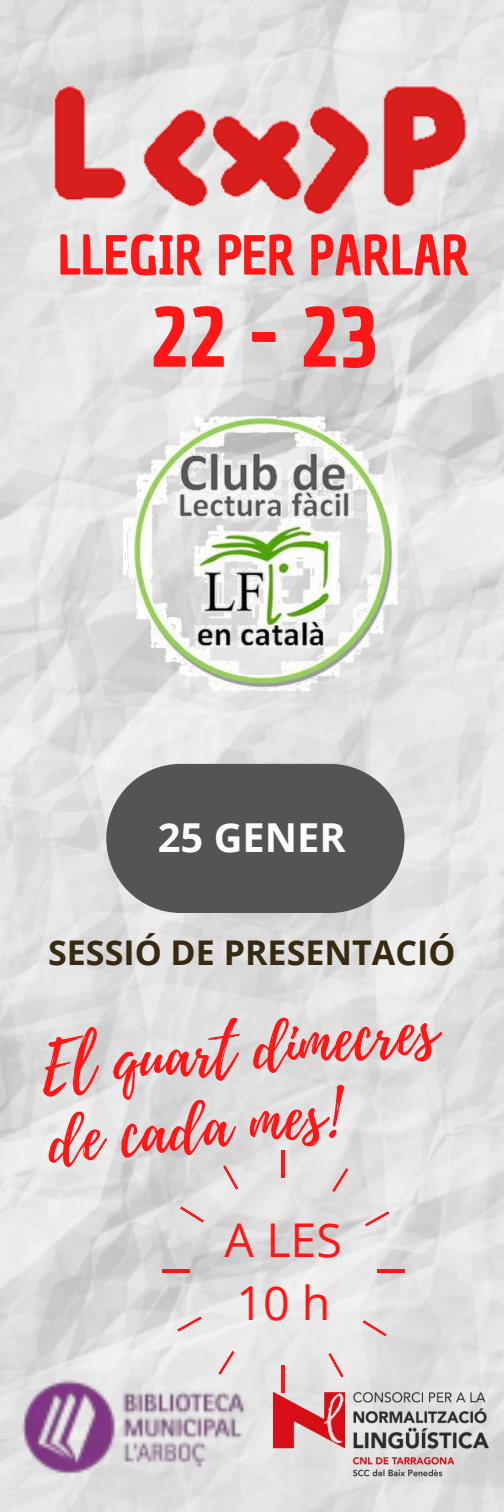
<style>
.page{position:relative;width:504px;height:1512px;background:#fff}
.page>*{position:absolute;margin:0;border:0;box-sizing:border-box;transform-origin:0 0}
.t1{font:80.5px "Chau Philomene One";color:#ff1616}
.t2{font:65.1px/73.1px "Playlist Script";color:#ff1616}
.t3{font:52.5px "Chau Philomene One";color:#ff1616}
.t4{font:46.55px/63px "Open Sans";color:#ff1616}
.t5{font:700 39.9px "Open Sans";color:#fdfbfb}
.t6{font:700 33.95px "Open Sans";color:#362a13}
</style>
<div class="page">
<img style="left:0;top:0;width:504px;height:1512px">
<img style="left:124px;top:404px;width:281px;height:296px">
<img style="left:19px;top:63px;width:485px;height:176px">
<img style="left:22px;top:1375px;width:223px;height:103px">
<div style="left:106px;top:764px;width:299px;height:149px;background:#545454;border-radius:75px"></div>
<img style="left:274px;top:1393px;width:215px;height:86px">
<hr style="left:282px;top:1366px;width:3px;height:27px;background:#ff1616">
<hr style="left:282px;top:1150px;width:3px;height:27px;background:#ff1616">
<hr style="left:162px;top:1270px;width:27px;height:3px;background:#ff1616">
<hr style="left:378px;top:1270px;width:27px;height:3px;background:#ff1616">
<svg style="left:218px;top:1351px;width:17px;height:24px"></svg>
<svg style="left:332px;top:1168px;width:17px;height:24px"></svg>
<svg style="left:180px;top:1206px;width:24px;height:17px"></svg>
<svg style="left:363px;top:1320px;width:24px;height:17px"></svg>
<svg style="left:177px;top:1316px;width:25px;height:16px"></svg>
<svg style="left:365px;top:1211px;width:25px;height:16px"></svg>
<svg style="left:223px;top:1165px;width:16px;height:25px"></svg>
<svg style="left:328px;top:1353px;width:16px;height:25px"></svg>
<p class="t3" style="left:58px;top:220px;width:413px">LLEGIR PER PARLAR</p>
<p class="t1" style="left:151px;top:284px;width:229px">22 - 23</p>
<p class="t5" style="left:158px;top:809px;width:190px">25 GENER</p>
<p class="t6" style="left:48px;top:929px;width:409px">SESSIÓ DE PRESENTACIÓ</p>
<p class="t2" style="left:37px;top:1035px;width:400px;rotate:-6deg">El quart dimecres de cada mes!</p>
<p class="t4" style="left:225px;top:1207px;width:119px">A LES<br>10 h</p>
</div>
